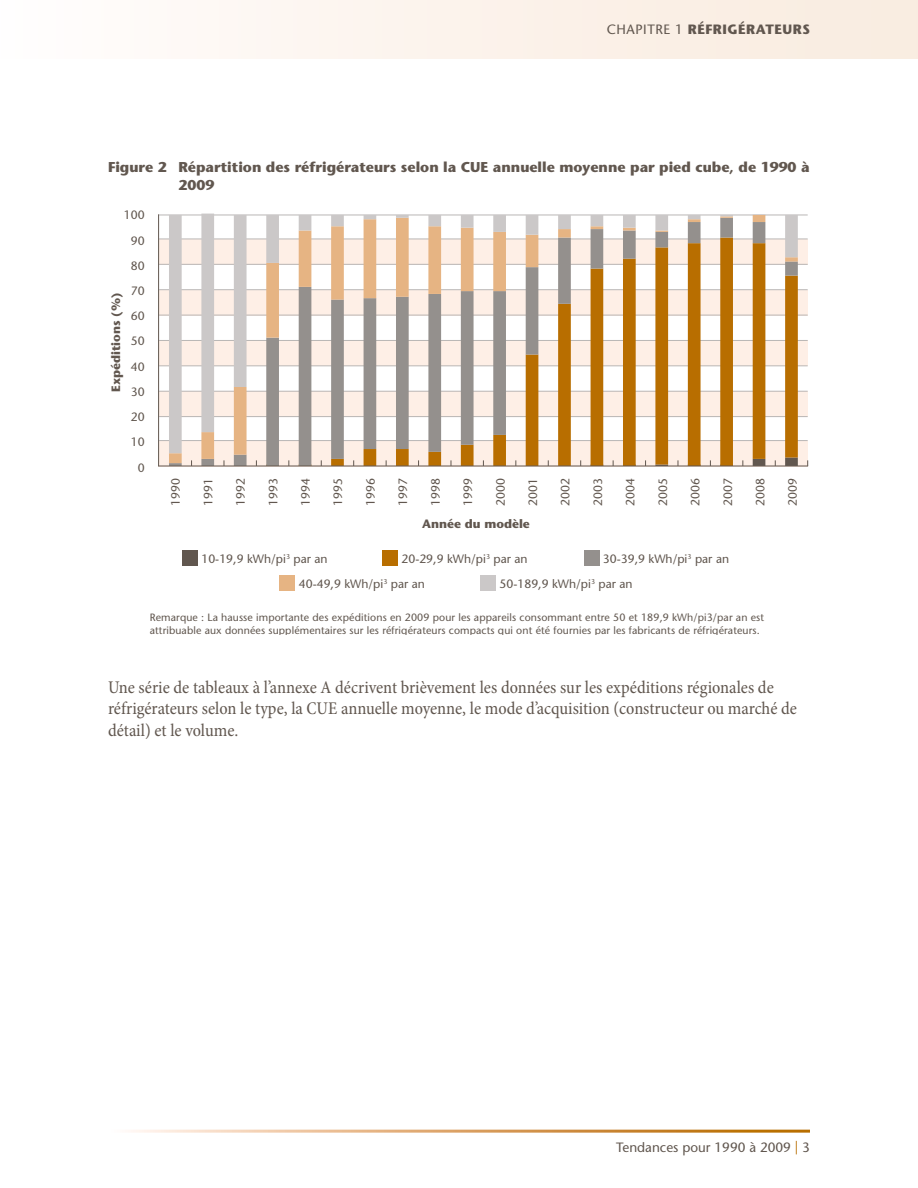
<style>
.page{position:relative;width:918px;height:1188px;background:#fff}
.page>*{position:absolute;margin:0;border:0;box-sizing:border-box;transform-origin:0 0}
.t1{font:condensed 18px/21.8px "Minion Pro";color:#61574f}
.t2{font:700 14.25px/18px "Stone Sans Std";color:#61574f}
.t3{font:500 13.5px "Stone Sans Std";color:#61574f}
.t4{font:700 13.5px "Stone Sans Std";letter-spacing:.04em;color:#61574f}
.t5{font:500 12.15px "Stone Sans Std";color:#61574f}
.t6{font:700 12.15px "Stone Sans Std";color:#61574f}
.t7{font:500 10.65px/12.8px "Stone Sans Std";letter-spacing:.01em;color:#61574f}
.s1{font-weight:500}
.s2{color:#b86e00}
</style>
<div class="page">
<div style="left:0;top:0;width:918px;height:59px;background:linear-gradient(to right,#fffdfc,#f9ebde)"></div>
<svg style="left:159px;top:441px;width:649px;height:26px;background:#d3bda6"></svg>
<div style="left:159px;top:391px;width:649px;height:26px;background:#feefe6"></div>
<div style="left:159px;top:340px;width:649px;height:26px;background:#feefe6"></div>
<div style="left:159px;top:290px;width:649px;height:26px;background:#feefe6"></div>
<div style="left:159px;top:239px;width:649px;height:26px;background:#feefe6"></div>
<div style="left:279px;top:575px;width:15px;height:16px;background:#e6b483"></div>
<div style="left:481px;top:575px;width:15px;height:16px;background:#cbc8c8"></div>
<div style="left:183px;top:551px;width:15px;height:15px;background:#61574f"></div>
<div style="left:383px;top:551px;width:15px;height:15px;background:#b86e00"></div>
<div style="left:584px;top:551px;width:15px;height:15px;background:#94908d"></div>
<hr style="left:159px;top:440px;width:649px;height:1px;background:#b9b6b5">
<hr style="left:159px;top:416px;width:649px;height:1px;background:#b9b6b5">
<hr style="left:159px;top:391px;width:649px;height:1px;background:#b9b6b5">
<hr style="left:159px;top:365px;width:649px;height:1px;background:#b9b6b5">
<hr style="left:159px;top:340px;width:649px;height:1px;background:#b9b6b5">
<hr style="left:159px;top:315px;width:649px;height:1px;background:#b9b6b5">
<hr style="left:159px;top:289px;width:649px;height:1px;background:#b9b6b5">
<hr style="left:159px;top:264px;width:649px;height:1px;background:#b9b6b5">
<hr style="left:159px;top:239px;width:649px;height:1px;background:#b9b6b5">
<hr style="left:159px;top:215px;width:649px;height:1px;background:#b9b6b5">
<svg style="left:169px;top:453px;width:629px;height:10px;background:#dfc19d"></svg>
<svg style="left:169px;top:214px;width:629px;height:239px"></svg>
<hr style="left:158px;top:214px;width:1px;height:252px;background:#61574f">
<hr style="left:159px;top:466px;width:649px;height:1px;background:#61574f">
<svg style="left:591px;top:457px;width:207px;height:9px;background:#cdad87"></svg>
<p class="t4" style="left:607px;top:22px;width:205px"><span class="s1">Chapitre 1</span> réfrigérateurs</p>
<h2 class="t2" style="left:178px;top:159px;width:633px;text-indent:-70px">Figure 2 Répartition des réfrigérateurs selon la CUE annuelle moyenne par pied cube, de 1990 à<br>2009</h2>
<p class="t5" style="left:124px;top:208px;width:22px">100</p>
<p class="t5" style="left:131px;top:233px;width:15px">90</p>
<p class="t5" style="left:131px;top:258px;width:15px">80</p>
<p class="t5" style="left:131px;top:284px;width:15px">70</p>
<p class="t6" style="left:109px;top:392px;width:101px;rotate:-90deg">Expéditions (%)</p>
<p class="t5" style="left:131px;top:309px;width:15px">60</p>
<p class="t5" style="left:131px;top:334px;width:15px">50</p>
<p class="t5" style="left:131px;top:359px;width:15px">40</p>
<p class="t5" style="left:131px;top:384px;width:15px">30</p>
<p class="t5" style="left:131px;top:410px;width:15px">20</p>
<p class="t5" style="left:131px;top:435px;width:15px">10</p>
<p class="t5" style="left:138px;top:460px;width:8px">0</p>
<p class="t5" style="left:168px;top:506px;width:29px;rotate:-90deg">1990</p>
<p class="t5" style="left:201px;top:506px;width:29px;rotate:-90deg">1991</p>
<p class="t5" style="left:233px;top:506px;width:29px;rotate:-90deg">1992</p>
<p class="t5" style="left:266px;top:506px;width:29px;rotate:-90deg">1993</p>
<p class="t5" style="left:298px;top:506px;width:29px;rotate:-90deg">1994</p>
<p class="t5" style="left:331px;top:506px;width:29px;rotate:-90deg">1995</p>
<p class="t5" style="left:363px;top:506px;width:29px;rotate:-90deg">1996</p>
<p class="t5" style="left:396px;top:506px;width:29px;rotate:-90deg">1997</p>
<p class="t5" style="left:428px;top:506px;width:29px;rotate:-90deg">1998</p>
<p class="t5" style="left:461px;top:506px;width:29px;rotate:-90deg">1999</p>
<p class="t5" style="left:493px;top:506px;width:29px;rotate:-90deg">2000</p>
<p class="t5" style="left:526px;top:506px;width:29px;rotate:-90deg">2001</p>
<p class="t5" style="left:558px;top:506px;width:29px;rotate:-90deg">2002</p>
<p class="t5" style="left:591px;top:506px;width:29px;rotate:-90deg">2003</p>
<p class="t5" style="left:623px;top:506px;width:29px;rotate:-90deg">2004</p>
<p class="t5" style="left:656px;top:506px;width:29px;rotate:-90deg">2005</p>
<p class="t5" style="left:688px;top:506px;width:29px;rotate:-90deg">2006</p>
<p class="t5" style="left:721px;top:506px;width:29px;rotate:-90deg">2007</p>
<p class="t5" style="left:753px;top:506px;width:29px;rotate:-90deg">2008</p>
<p class="t5" style="left:786px;top:506px;width:29px;rotate:-90deg">2009</p>
<p class="t6" style="left:422px;top:517px;width:109px">Année du modèle</p>
<p class="t5" style="left:201px;top:551px;width:128px">10-19,9 kWh/pi<sup>3</sup> par an</p>
<p class="t5" style="left:401px;top:551px;width:128px">20-29,9 kWh/pi<sup>3</sup> par an</p>
<p class="t5" style="left:603px;top:551px;width:128px">30-39,9 kWh/pi<sup>3</sup> par an</p>
<p class="t5" style="left:299px;top:576px;width:128px">40-49,9 kWh/pi<sup>3</sup> par an</p>
<p class="t5" style="left:500px;top:576px;width:135px">50-189,9 kWh/pi<sup>3</sup> par an</p>
<p class="t7" style="left:150px;top:611px;width:616px">Remarque : La hausse importante des expéditions en 2009 pour les appareils consommant entre 50 et 189,9 kWh/pi3/par an est attribuable aux données supplémentaires sur les réfrigérateurs compacts qui ont été fournies par les fabricants de réfrigérateurs.</p>
<h1 class="t1" style="left:108px;top:676px;width:690px">Une série de tableaux à l’annexe A décrivent brièvement les données sur les expéditions régionales de réfrigérateurs selon le type, la CUE annuelle moyenne, le mode d’acquisition (constructeur ou marché de détail) et le volume.</h1>
<p class="t3" style="left:616px;top:1139px;width:195px">Tendances pour 1990 à 2009 <span class="s2">|</span> 3</p>
</div>
